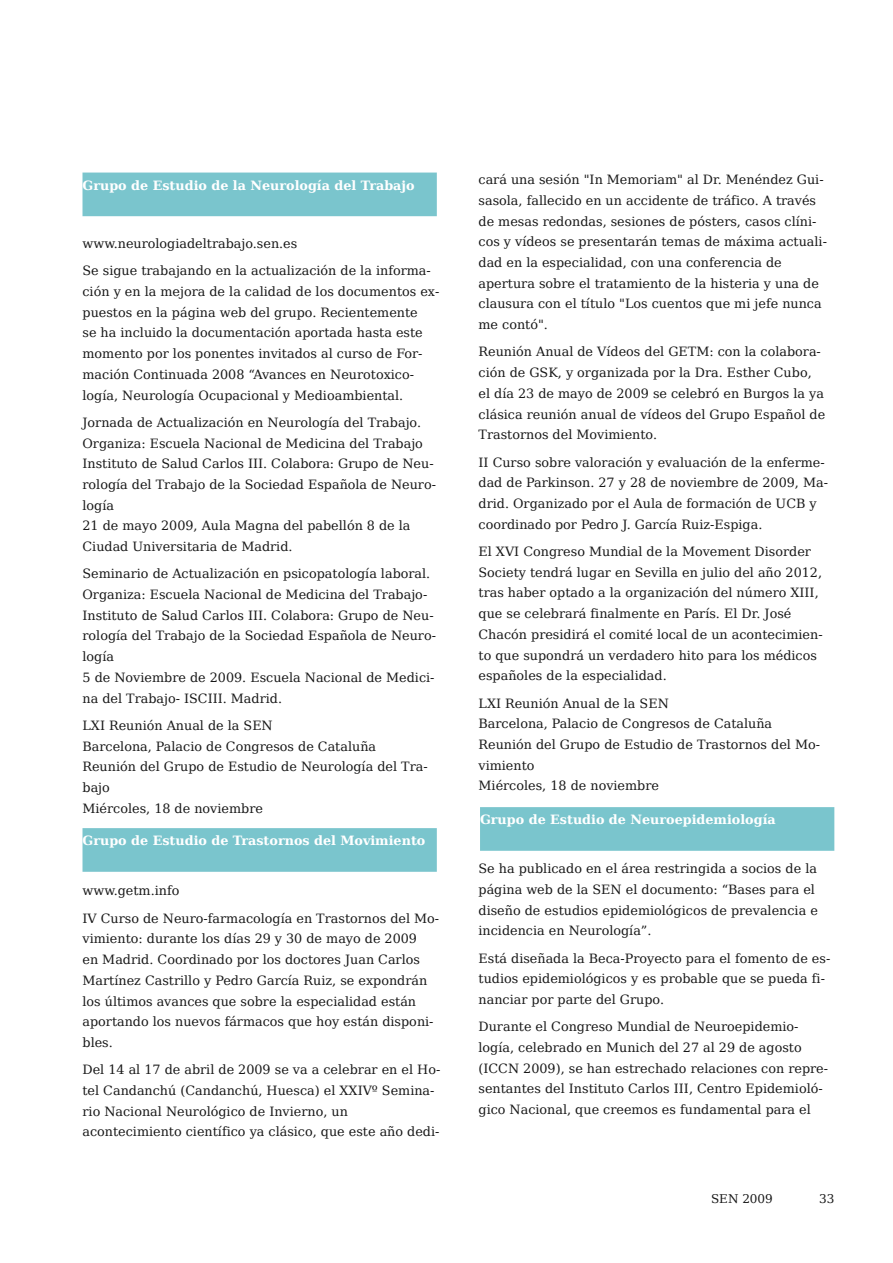
<style>
.page{position:relative;width:893px;height:1263px;background:#fff}
.page>*{position:absolute;margin:0;border:0;box-sizing:border-box;transform-origin:0 0}
.t1{font:12.75px/20.7px "Bitstream Vera Serif";color:#171717}
.t2{font:700 12.75px "Bitstream Vera Serif";color:#fff}
.t3{font:12px "Bitstream Vera Serif";color:#171717}
</style>
<div class="page">
<div style="left:82px;top:173px;width:355px;height:43px;background:#7ac5cd"></div>
<div style="left:82px;top:828px;width:355px;height:44px;background:#7ac5cd"></div>
<div style="left:480px;top:807px;width:354px;height:44px;background:#7ac5cd"></div>
<p class="t2" style="left:82px;top:178px;width:334px">Grupo de Estudio de la Neurología del Trabajo</p>
<p class="t1" style="left:82px;top:230px;width:350px;line-height:27.3px">www.neurologiadeltrabajo.sen.es<br>Se sigue trabajando en la actualización de la informa-</p>
<p class="t1" style="left:82px;top:281px;width:358px">ción y en la mejora de la calidad de los documentos ex&shy;puestos en la página web del grupo. Recientemente<br>se ha incluido la documentación aportada hasta este momento por los ponentes invitados al curso de For&shy;mación Continuada 2008 “Avances en Neurotoxico&shy;logía, Neurología Ocupacional y Medioambiental.</p>
<p class="t1" style="left:82px;top:412px;width:355px">Jornada de Actualización en Neurología del Trabajo.<br>Organiza: Escuela Nacional de Medicina del Trabajo Instituto de Salud Carlos III. Colabora: Grupo de Neu&shy;rología del Trabajo de la Sociedad Española de Neuro&shy;logía<br>21 de mayo 2009, Aula Magna del pabellón 8 de la Ciudad Universitaria de Madrid.</p>
<p class="t1" style="left:82px;top:563px;width:355px">Seminario de Actualización en psicopatología laboral.<br>Organiza: Escuela Nacional de Medicina del Trabajo-Instituto de Salud Carlos III. Colabora: Grupo de Neu&shy;rología del Trabajo de la Sociedad Española de Neuro&shy;logía<br>5 de Noviembre de 2009. Escuela Nacional de Medici&shy;na del Trabajo- ISCIII. Madrid.</p>
<p class="t1" style="left:82px;top:715px;width:347px">LXI Reunión Anual de la SEN<br>Barcelona, Palacio de Congresos de Cataluña<br>Reunión del Grupo de Estudio de Neurología del Tra&shy;bajo<br>Miércoles, 18 de noviembre</p>
<p class="t2" style="left:82px;top:833px;width:344px">Grupo de Estudio de Trastornos del Movimiento</p>
<p class="t1" style="left:82px;top:877px;width:358px;line-height:27.3px">www.getm.info<br>IV Curso de Neuro-farmacología en Trastornos del Mo-</p>
<p class="t1" style="left:82px;top:929px;width:353px">vimiento: durante los días 29 y 30 de mayo de 2009 en Madrid. Coordinado por los doctores Juan Carlos Martínez Castrillo y Pedro García Ruiz, se expondrán los últimos avances que sobre la especialidad están aportando los nuevos fármacos que hoy están disponi&shy;bles.</p>
<p class="t1" style="left:82px;top:1059px;width:359px">Del 14 al 17 de abril de 2009 se va a celebrar en el Ho&shy;tel Candanchú (Candanchú, Huesca) el XXIVº Semina&shy;rio Nacional Neurológico de Invierno, un acontecimiento científico ya clásico, que este año dedi-</p>
<p class="t1" style="left:478px;top:169px;width:350px">cará una sesión "In Memoriam" al Dr. Menéndez Gui&shy;sasola, fallecido en un accidente de tráfico. A través de mesas redondas, sesiones de pósters, casos clíni&shy;cos y vídeos se presentarán temas de máxima actuali&shy;dad en la especialidad, con una conferencia de apertura sobre el tratamiento de la histeria y una de clausura con el título "Los cuentos que mi jefe nunca me contó".</p>
<p class="t1" style="left:478px;top:342px;width:348px">Reunión Anual de Vídeos del GETM: con la colabora&shy;ción de GSK, y organizada por la Dra. Esther Cubo, el día 23 de mayo de 2009 se celebró en Burgos la ya clásica reunión anual de vídeos del Grupo Español de Trastornos del Movimiento.</p>
<p class="t1" style="left:478px;top:452px;width:351px">II Curso sobre valoración y evaluación de la enferme&shy;dad de Parkinson. 27 y 28 de noviembre de 2009, Ma&shy;drid. Organizado por el Aula de formación de UCB y coordinado por Pedro J. García Ruiz-Espiga.</p>
<p class="t1" style="left:478px;top:541px;width:346px">El XVI Congreso Mundial de la Movement Disorder Society tendrá lugar en Sevilla en julio del año 2012, tras haber optado a la organización del número XIII, que se celebrará finalmente en París. El Dr. José Chacón presidirá el comité local de un acontecimien&shy;to que supondrá un verdadero hito para los médicos españoles de la especialidad.</p>
<p class="t1" style="left:478px;top:693px;width:343px">LXI Reunión Anual de la SEN<br>Barcelona, Palacio de Congresos de Cataluña<br>Reunión del Grupo de Estudio de Trastornos del Mo&shy;vimiento<br>Miércoles, 18 de noviembre</p>
<p class="t2" style="left:480px;top:812px;width:297px">Grupo de Estudio de Neuroepidemiología</p>
<p class="t1" style="left:478px;top:858px;width:341px">Se ha publicado en el área restringida a socios de la página web de la SEN el documento: “Bases para el diseño de estudios epidemiológicos de prevalencia e incidencia en Neurología”.</p>
<p class="t1" style="left:478px;top:948px;width:353px">Está diseñada la Beca-Proyecto para el fomento de es&shy;tudios epidemiológicos y es probable que se pueda fi&shy;nanciar por parte del Grupo.</p>
<p class="t1" style="left:478px;top:1016px;width:351px">Durante el Congreso Mundial de Neuroepidemio&shy;logía, celebrado en Munich del 27 al 29 de agosto (ICCN 2009), se han estrechado relaciones con repre&shy;sentantes del Instituto Carlos III, Centro Epidemioló&shy;gico Nacional, que creemos es fundamental para el</p>
<p class="t3" style="left:711px;top:1192px;width:63px">SEN 2009</p>
<p class="t3" style="left:819px;top:1192px;width:17px">33</p>
</div>
